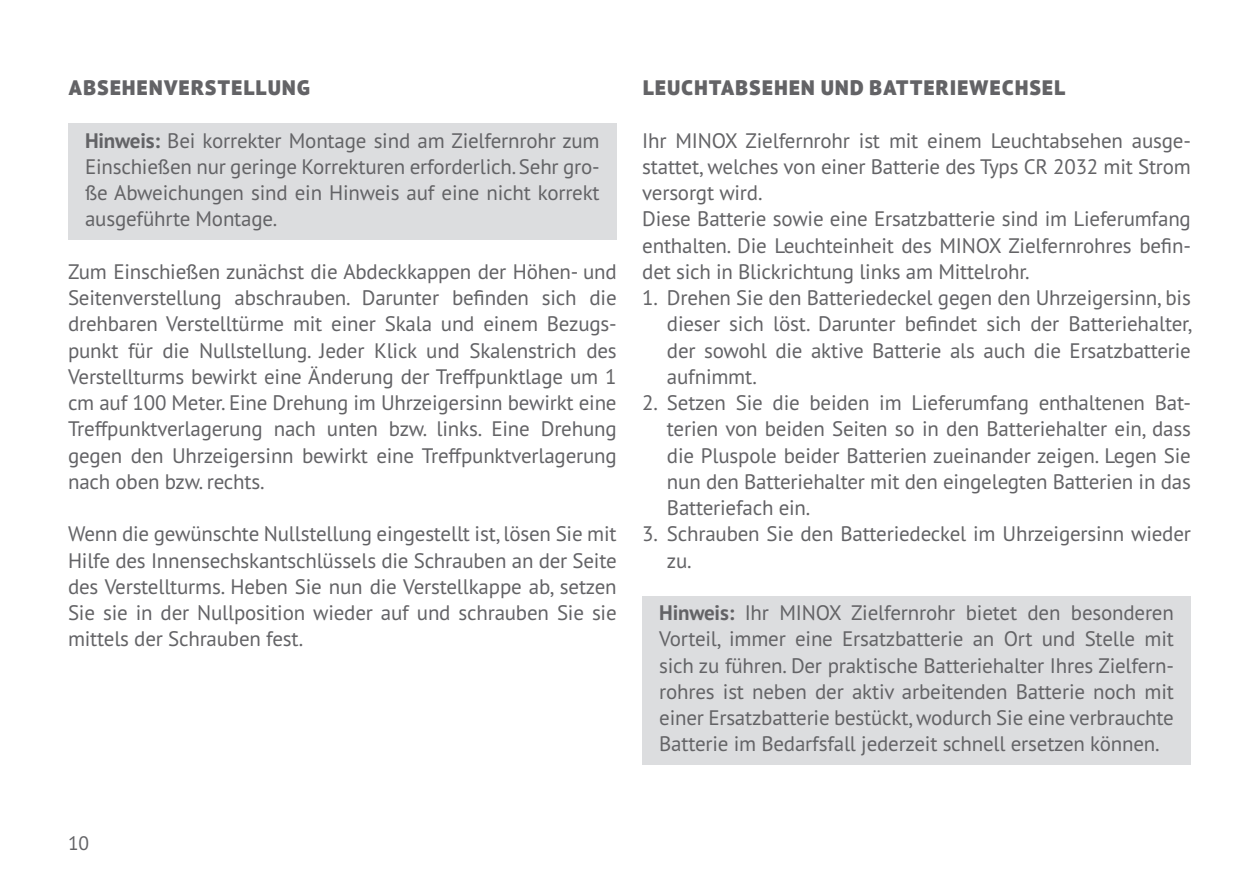
<style>
.page{position:relative;width:1259px;height:893px;background:#fff}
.page>*{position:absolute;margin:0;border:0;box-sizing:border-box;transform-origin:0 0}
.t1{font:21px/26.4px "PT Sans Pro";letter-spacing:-.01em;color:#636366;text-align:justify}
.t2{font:900 21px "PT Sans Pro";letter-spacing:.07em;color:#636366}
.t3{font:19.5px "PT Sans Pro";color:#636366}
.s1{font-weight:700}
</style>
<div class="page">
<div style="left:68px;top:124px;width:549px;height:116px;background:#dcdddf"></div>
<div style="left:642px;top:596px;width:549px;height:169px;background:#dcdddf"></div>
<p class="t2" style="left:69px;top:74px;width:242px">ABSEHENVERSTELLUNG</p>
<p class="t1" style="left:85px;top:126px;width:516px"><span class="s1">Hinweis:</span> Bei korrekter Montage sind am Zielfernrohr zum Einschießen nur geringe Korrekturen erforderlich. Sehr gro&shy;ße Abweichungen sind ein Hinweis auf eine nicht korrekt ausgeführte Montage.</p>
<p class="t1" style="left:68px;top:258px;width:550px">Zum Einschießen zunächst die Abdeckkappen der Höhen- und Seitenverstellung abschrauben. Darunter befinden sich die drehbaren Verstelltürme mit einer Skala und einem Bezugs&shy;punkt für die Nullstellung. Jeder Klick und Skalenstrich des Verstellturms bewirkt eine Änderung der Treffpunktlage um 1 cm auf 100 Meter. Eine Drehung im Uhrzeigersinn bewirkt eine Treffpunktverlagerung nach unten bzw. links. Eine Drehung gegen den Uhrzeigersinn bewirkt eine Treffpunktverlagerung nach oben bzw. rechts.</p>
<p class="t1" style="left:68px;top:520px;width:550px">Wenn die gewünschte Nullstellung eingestellt ist, lösen Sie mit Hilfe des Innensechskantschlüssels die Schrauben an der Seite des Verstellturms. Heben Sie nun die Verstellkappe ab, setzen Sie sie in der Nullposition wieder auf und schrauben Sie sie mittels der Schrauben fest.</p>
<p class="t2" style="left:643px;top:74px;width:423px">LEUCHTABSEHEN UND BATTERIEWECHSEL</p>
<p class="t1" style="left:642px;top:126px;width:550px;text-align:left">Ihr MINOX Zielfernrohr ist mit einem Leuchtabsehen ausge&shy;stattet, welches von einer Batterie des Typs CR 2032 mit Strom versorgt wird.<br>Diese Batterie sowie eine Ersatzbatterie sind im Lieferumfang enthalten. Die Leuchteinheit des MINOX Zielfernrohres befin&shy;det sich in Blickrichtung links am Mittelrohr.</p>
<p class="t1" style="left:667px;top:284px;width:527px;text-indent:-25px">1. Drehen Sie den Batteriedeckel gegen den Uhrzeigersinn, bis dieser sich löst. Darunter befindet sich der Batteriehalter, der sowohl die aktive Batterie als auch die Ersatzbatterie aufnimmt.</p>
<p class="t1" style="left:667px;top:389px;width:525px;text-indent:-25px">2. Setzen Sie die beiden im Lieferumfang enthaltenen Bat&shy;terien von beiden Seiten so in den Batteriehalter ein, dass die Pluspole beider Batterien zueinander zeigen. Legen Sie nun den Batteriehalter mit den eingelegten Batterien in das Batteriefach ein.</p>
<p class="t1" style="left:667px;top:520px;width:525px;text-indent:-25px">3. Schrauben Sie den Batteriedeckel im Uhrzeigersinn wieder zu.</p>
<p class="t1" style="left:659px;top:599px;width:516px"><span class="s1">Hinweis:</span> Ihr MINOX Zielfernrohr bietet den besonderen Vorteil, immer eine Ersatzbatterie an Ort und Stelle mit sich zu führen. Der praktische Batteriehalter Ihres Zielfern&shy;rohres ist neben der aktiv arbeitenden Batterie noch mit einer Ersatzbatterie bestückt, wodurch Sie eine verbrauchte Batterie im Bedarfsfall jederzeit schnell ersetzen können.</p>
<p class="t3" style="left:68px;top:830px;width:23px">10</p>
</div>
